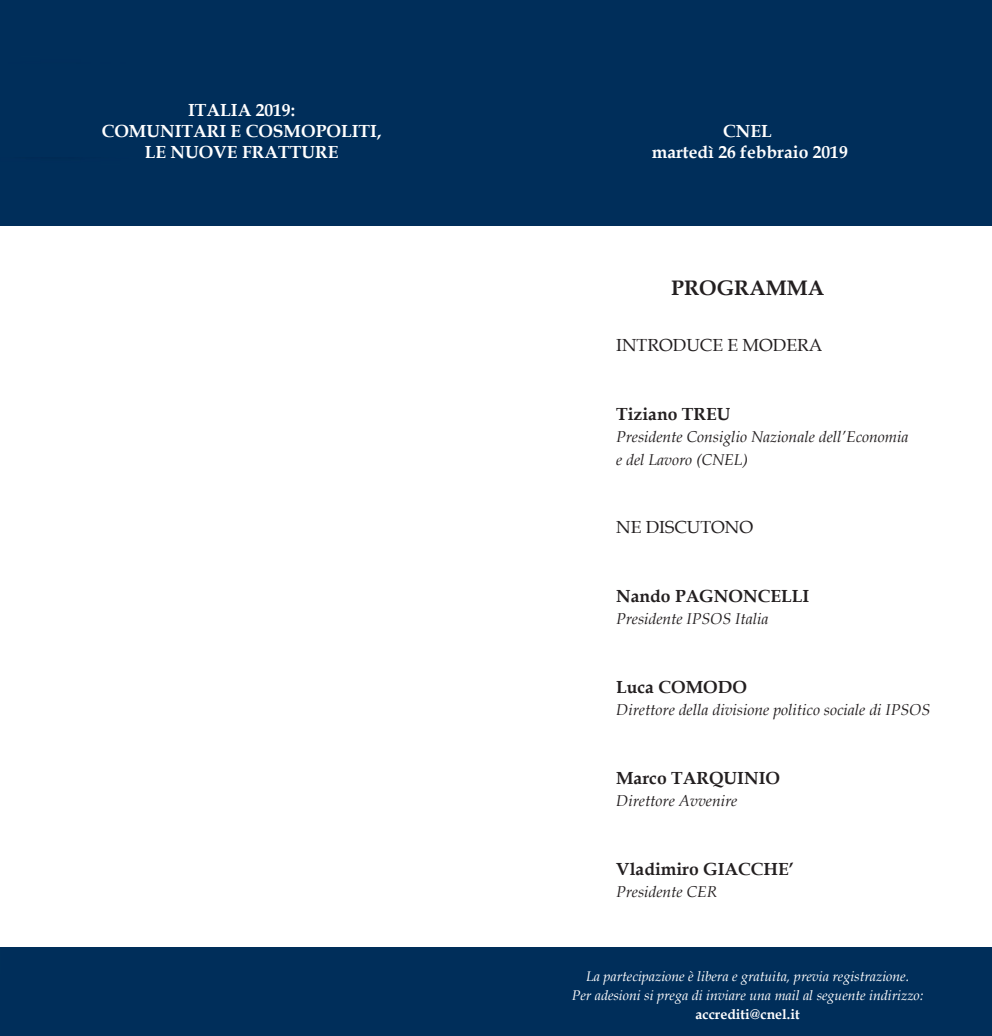
<style>
.page{position:relative;width:992px;height:1036px;background:#fff}
.page>*{position:absolute;margin:0;border:0;box-sizing:border-box;transform-origin:0 0}
.t1{font:700 21px "Book Antiqua";color:#231f20}
.t2{font:700 17.5px "Book Antiqua";color:#fff}
.t3{font:700 17.5px "Book Antiqua";color:#231f20}
.t4{font:17.5px "Book Antiqua";color:#231f20}
.t5{font:italic 15.75px/22.8px "Book Antiqua";color:#231f20}
.t6{font:italic 14px "Book Antiqua";color:#fff}
.t7{font:700 14px "Book Antiqua";color:#fff}
</style>
<div class="page">
<div style="left:0;top:0;width:991px;height:225px;background:#002e5a"></div>
<div style="left:0;top:947px;width:991px;height:89px;background:#002e5a"></div>
<p class="t2" style="left:188px;top:98px;width:108px">ITALIA 2019:</p>
<p class="t2" style="left:102px;top:119px;width:281px">COMUNITARI E COSMOPOLITI,</p>
<p class="t2" style="left:145px;top:140px;width:195px">LE NUOVE FRATTURE</p>
<p class="t2" style="left:723px;top:119px;width:50px">CNEL</p>
<p class="t2" style="left:651px;top:140px;width:197px">martedì 26 febbraio 2019</p>
<p class="t1" style="left:671px;top:273px;width:154px">PROGRAMMA</p>
<p class="t4" style="left:616px;top:333px;width:208px">INTRODUCE E MODERA</p>
<p class="t3" style="left:616px;top:402px;width:116px">Tiziano TREU</p>
<p class="t5" style="left:616px;top:425px;width:294px">Presidente Consiglio Nazionale dell’Economia e del Lavoro (CNEL)</p>
<p class="t4" style="left:616px;top:515px;width:139px">NE DISCUTONO</p>
<p class="t3" style="left:616px;top:584px;width:194px">Nando PAGNONCELLI</p>
<p class="t5" style="left:616px;top:607px;width:154px">Presidente IPSOS Italia</p>
<p class="t3" style="left:616px;top:675px;width:132px">Luca COMODO</p>
<p class="t5" style="left:616px;top:698px;width:315px">Direttore della divisione politico sociale di IPSOS</p>
<p class="t3" style="left:616px;top:766px;width:165px">Marco TARQUINIO</p>
<p class="t5" style="left:616px;top:789px;width:123px">Direttore Avvenire</p>
<p class="t3" style="left:616px;top:857px;width:179px">Vladimiro GIACCHE’</p>
<p class="t5" style="left:616px;top:880px;width:103px">Presidente CER</p>
<p class="t6" style="left:586px;top:966px;width:324px">La partecipazione è libera e gratuita, previa registrazione.</p>
<p class="t6" style="left:571px;top:985px;width:353px">Per adesioni si prega di inviare una mail al seguente indirizzo:</p>
<p class="t7" style="left:695px;top:1005px;width:106px">accrediti@cnel.it</p>
</div>
